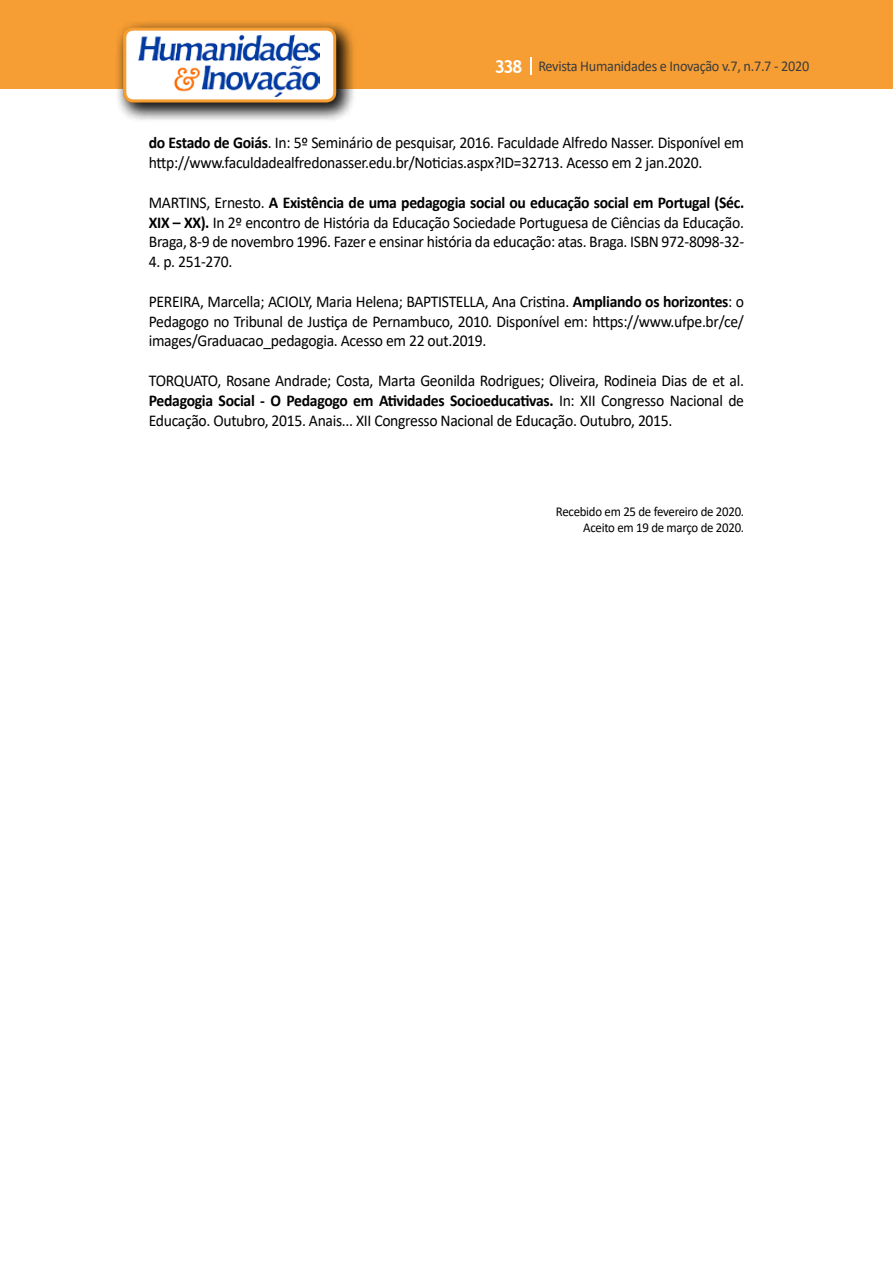
<style>
.page{position:relative;width:893px;height:1263px;background:#fff}
.page>*{position:absolute;margin:0;border:0;box-sizing:border-box;transform-origin:0 0}
.t1{font:16.5px/19.8px "Calibri";letter-spacing:-.02em;color:#000;text-align:justify;scale:.95 1}
.t2{font:15px "Calibri";letter-spacing:-.02em;color:#3c3c3b;scale:.95 1}
.t3{font:13.5px/16.2px "Calibri";letter-spacing:-.02em;color:#000;text-align:right;scale:.95 1}
.s1{font-family:"Trebuchet MS";font-weight:700;font-size:18px;color:#fff}
.s2{font-weight:700}
</style>
<div class="page">
<div style="left:0;top:0;width:893px;height:88px;background:#f69e34"></div>
<svg style="left:530px;top:57px;width:2px;height:18px"></svg>
<div style="left:115px;top:19px;width:241px;height:103px;background:#000;opacity:.75"></div>
<div style="left:125px;top:29px;width:210px;height:72px;background:#fff;border-radius:9px"></div>
<img style="left:139px;top:35px;width:180px;height:62px">
<div style="left:123px;top:28px;width:213px;height:74px;border:3px solid #f69e34;border-radius:9px"></div>
<p class="t2" style="left:495px;top:56px;width:333px"><span class="s1">338</span> Revista Humanidades e Inovação v.7, n.7.7 - 2020</p>
<p class="t1" style="left:149px;top:133px;width:628px"><span class="s2">do Estado de Goiás</span>. In: 5º Seminário de pesquisar, 2016. Faculdade Alfredo Nasser. Disponível em http://www.faculdadealfredonasser.edu.br/Noticias.aspx?ID=32713. Acesso em 2 jan.2020.</p>
<p class="t1" style="left:149px;top:192px;width:628px">MARTINS, Ernesto. <span class="s2">A Existência de uma pedagogia social ou educação social em Portugal (Séc.<br>XIX – XX).</span> In 2º encontro de História da Educação Sociedade Portuguesa de Ciências da Educação.<br>Braga, 8-9 de novembro 1996. Fazer e ensinar história da educação: atas. Braga. ISBN 972-8098-32-</p>
<p class="t1" style="left:149px;top:251px;width:89px">4. p. 251-270.</p>
<p class="t1" style="left:149px;top:291px;width:628px">PEREIRA, Marcella; ACIOLY, Maria Helena; BAPTISTELLA, Ana Cristina. <span class="s2">Ampliando os horizontes</span>: o Pedagogo no Tribunal de Justiça de Pernambuco, 2010. Disponível em: https://www.ufpe.br/ce/ images/Graduacao_pedagogia. Acesso em 22 out.2019.</p>
<p class="t1" style="left:149px;top:370px;width:628px">TORQUATO, Rosane Andrade; Costa, Marta Geonilda Rodrigues; Oliveira, Rodineia Dias de et al.<br><span class="s2">Pedagogia Social - O Pedagogo em Atividades Socioeducativas.</span> In: XII Congresso Nacional de Educação. Outubro, 2015. Anais... XII Congresso Nacional de Educação. Outubro, 2015.</p>
<p class="t3" style="left:556px;top:503px;width:200px">Recebido em 25 de fevereiro de 2020.<br>Aceito em 19 de março de 2020.</p>
</div>
